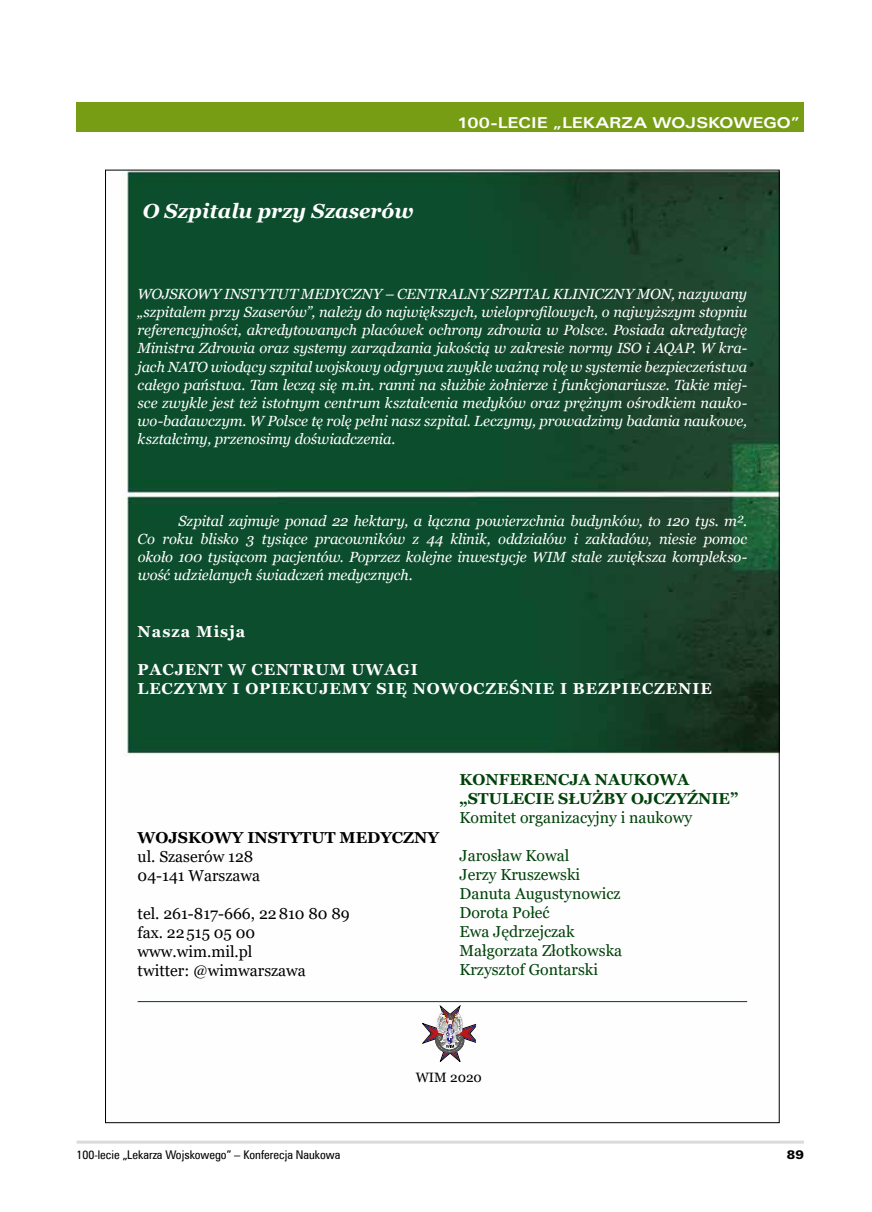
<style>
.page{position:relative;width:872px;height:1212px;background:#fff}
.page>*{position:absolute;margin:0;border:0;box-sizing:border-box;transform-origin:0 0}
.t1{font:italic 700 20.4px "Georgia";color:#fff}
.t2{font:15.9px/19px "Georgia";color:#004209}
.t3{font:15.9px/19px "Georgia";color:#000}
.t4{font:700 15.9px/19px "Georgia";letter-spacing:.055em;color:#fff}
.t5{font:700 15.9px/19px "Georgia";color:#004209}
.t6{font:700 15.9px "Georgia";color:#000}
.t7{font:15px "Zurich Ex EU Bold";letter-spacing:.01em;color:#fff}
.t8{font:italic 14.7px/18.1px "Georgia";letter-spacing:-.01em;color:#fff;text-align:justify}
.t9{font:13.65px "Georgia";color:#000}
.t10{font:12px "Zurich Cn EU Normal";color:#000;scale:1.04 1}
.t11{font:11.25px "Zurich Blk PL";color:#000;scale:1.04 1}
</style>
<div class="page">
<hr style="left:77px;top:1140px;width:727px;height:3px;background:#d9dada">
<div style="left:77px;top:102px;width:727px;height:30px;background:#779d15"></div>
<img style="left:124px;top:172px;width:653px;height:871px">
<hr style="left:138px;top:1001px;width:609px;height:1px;background:#004209">
<svg style="left:422px;top:1005px;width:53px;height:57px"></svg>
<h1 class="t1" style="left:143px;top:197px;width:272px">O Szpitalu przy Szaserów</h1>
<p class="t7" style="left:457px;top:113px;width:344px">100-LECIE „LEKARZA WOJSKOWEGO”</p>
<p class="t8" style="left:138px;top:285px;width:611px">WOJSKOWY INSTYTUT MEDYCZNY – CENTRALNY SZPITAL KLINICZNY MON, nazywany „szpitalem przy Szaserów”, należy do największych, wieloprofilowych, o najwyższym stopniu referencyjności, akredytowanych placówek ochrony zdrowia w Polsce. Posiada akredytację Ministra Zdrowia oraz systemy zarządzania jakością w zakresie normy ISO i AQAP. W kra&shy;jach NATO wiodący szpital wojskowy odgrywa zwykle ważną rolę w systemie bezpieczeństwa całego państwa. Tam leczą się m.in. ranni na służbie żołnierze i funkcjonariusze. Takie miej&shy;sce zwykle jest też istotnym centrum kształcenia medyków oraz prężnym ośrodkiem nauko&shy;wo‑badawczym. W Polsce tę rolę pełni nasz szpital. Leczymy, prowadzimy badania naukowe, kształcimy, przenosimy doświadczenia.</p>
<p class="t8" style="left:138px;top:511px;width:611px;text-indent:41px">Szpital zajmuje ponad 22 hektary, a łączna powierzchnia budynków, to 120 tys. m².<br>Co roku blisko 3 tysiące pracowników z 44 klinik, oddziałów i zakładów, niesie pomoc około 100 tysiącom pacjentów. Poprzez kolejne inwestycje WIM stale zwiększa komplekso&shy;wość udzielanych świadczeń medycznych.</p>
<p class="t4" style="left:138px;top:622px;width:109px">Nasza Misja</p>
<p class="t4" style="left:138px;top:660px;width:575px">PACJENT W CENTRUM UWAGI<br>LECZYMY I OPIEKUJEMY SIĘ NOWOCZEŚNIE I BEZPIECZENIE</p>
<p class="t6" style="left:138px;top:827px;width:303px">WOJSKOWY INSTYTUT MEDYCZNY</p>
<p class="t3" style="left:138px;top:847px;width:124px">ul. Szaserów 128<br>04-141 Warszawa</p>
<p class="t3" style="left:138px;top:904px;width:214px">tel. 261-817-666, 22810 80 89 fax. 22515 05 00 www.wim.mil.pl<br>twitter: @wimwarszawa</p>
<p class="t5" style="left:459px;top:770px;width:280px">KONFERENCJA NAUKOWA „STULECIE SŁUŻBY OJCZYŹNIE”</p>
<p class="t2" style="left:459px;top:808px;width:234px">Komitet organizacyjny i naukowy</p>
<p class="t2" style="left:459px;top:846px;width:164px">Jarosław Kowal<br>Jerzy Kruszewski<br>Danuta Augustynowicz<br>Dorota Połeć<br>Ewa Jędrzejczak<br>Małgorzata Złotkowska<br>Krzysztof Gontarski</p>
<p class="t9" style="left:416px;top:1069px;width:68px">WIM 2020</p>
<p class="t10" style="left:77px;top:1147px;width:255px">100-lecie „Lekarza Wojskowego” – Konferecja Naukowa</p>
<p class="t11" style="left:786px;top:1147px;width:18px">89</p>
</div>
